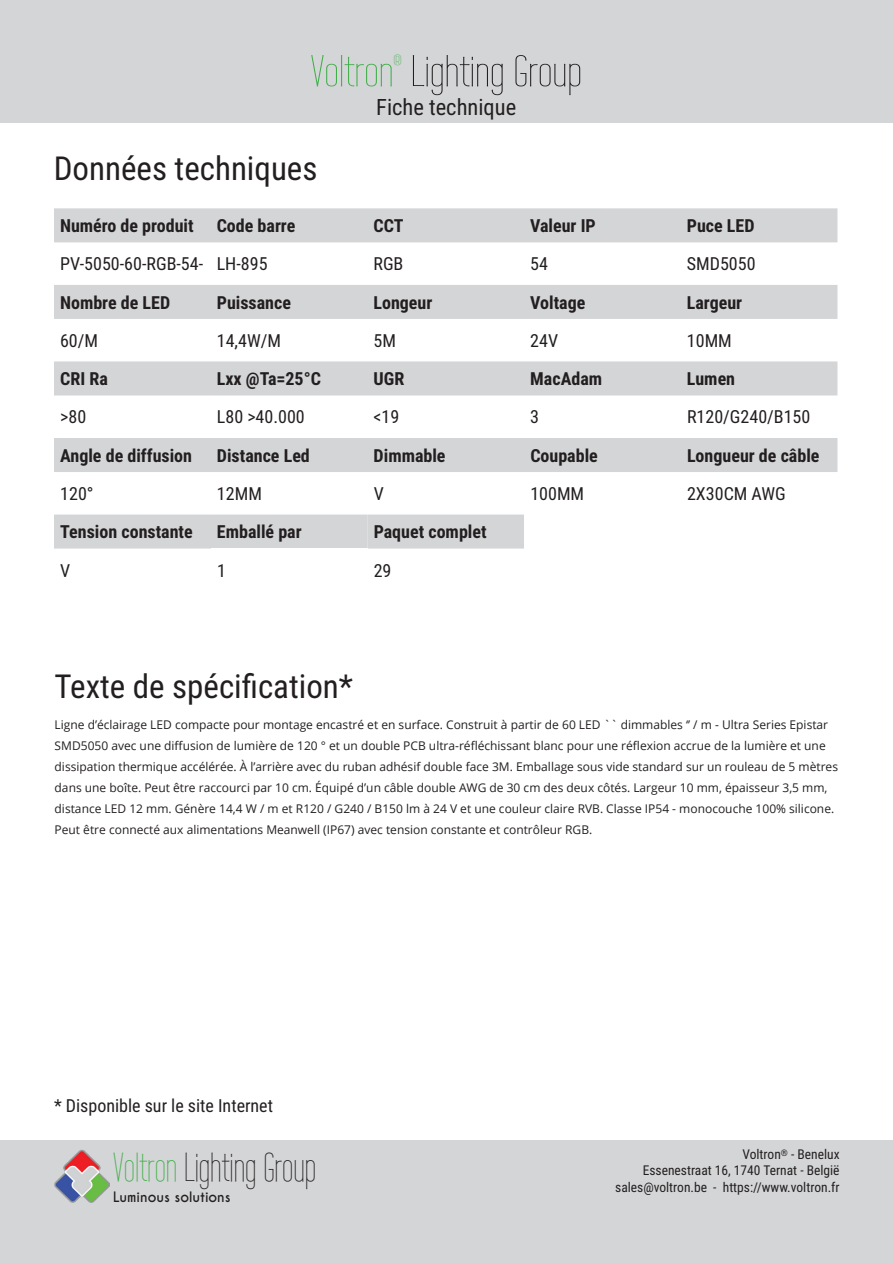
<style>
.page{position:relative;width:893px;height:1263px;background:#fff}
.page>*{position:absolute;margin:0;border:0;box-sizing:border-box;transform-origin:0 0}
.t1{font:43.5px "Wire One";color:#231f20;scale:1.2 1}
.t2{font:40.5px "Wire One";color:#231f20}
.t3{font:33px "Roboto Condensed";color:#231f20}
.t4{font:22.5px "Roboto Condensed";color:#231f20}
.t5{font:700 18px "Roboto Condensed";color:#231f20}
.t6{font:18px "Roboto Condensed";color:#231f20}
.t7{font:15px "Wire One";color:#40ae49;scale:1.2 1}
.t8{font:13.5px/16.5px "Roboto Condensed";color:#231f20;text-align:right}
.t9{font:700 13.5px "Caviar Dreams";color:#231f20}
.t10{font:12px/21px "Open Sans";color:#231f20}
.s1{color:#40ae49}
</style>
<div class="page">
<div style="left:0;top:1141px;width:893px;height:122px;background:#d4d5d7"></div>
<img style="left:55px;top:1150px;width:54px;height:53px">
<div style="left:0;top:0;width:893px;height:122px;background:#d4d5d7"></div>
<div style="left:54px;top:208px;width:783px;height:35px;background:#d4d5d7"></div>
<svg style="left:54px;top:285px;width:783px;height:264px"></svg>
<svg style="left:524px;top:514px;width:313px;height:35px"></svg>
<p class="t7" style="left:394px;top:52px;width:8px">®</p>
<h3 class="t4" style="left:376px;top:91px;width:142px">Fiche technique</h3>
<h1 class="t1" style="left:311px;top:47px;width:228px"><span class="s1">Voltron</span> Lighting Group</h1>
<h3 class="t3" style="left:54px;top:145px;width:265px">Données techniques</h3>
<h3 class="t5" style="left:60px;top:213px;width:135px">Numéro de produit</h3>
<h3 class="t5" style="left:217px;top:213px;width:80px">Code barre</h3>
<h3 class="t5" style="left:373px;top:213px;width:32px">CCT</h3>
<h3 class="t5" style="left:530px;top:213px;width:67px">Valeur IP</h3>
<h3 class="t5" style="left:687px;top:213px;width:69px">Puce LED</h3>
<h3 class="t6" style="left:60px;top:251px;width:209px">PV-5050-60-RGB-54- LH-895</h3>
<h3 class="t6" style="left:373px;top:251px;width:32px">RGB</h3>
<h3 class="t6" style="left:530px;top:251px;width:19px">54</h3>
<h3 class="t6" style="left:687px;top:251px;width:70px">SMD5050</h3>
<h3 class="t5" style="left:60px;top:290px;width:112px">Nombre de LED</h3>
<h3 class="t5" style="left:217px;top:290px;width:76px">Puissance</h3>
<h3 class="t5" style="left:373px;top:290px;width:60px">Longeur</h3>
<h3 class="t5" style="left:530px;top:290px;width:57px">Voltage</h3>
<h3 class="t5" style="left:687px;top:290px;width:57px">Largeur</h3>
<h3 class="t6" style="left:60px;top:328px;width:40px">60/M</h3>
<h3 class="t6" style="left:217px;top:328px;width:66px">14,4W/M</h3>
<h3 class="t6" style="left:373px;top:328px;width:24px">5M</h3>
<h3 class="t6" style="left:530px;top:328px;width:29px">24V</h3>
<h3 class="t6" style="left:687px;top:328px;width:46px">10MM</h3>
<h3 class="t5" style="left:60px;top:366px;width:49px">CRI Ra</h3>
<h3 class="t5" style="left:217px;top:366px;width:106px">Lxx @Ta=25°C</h3>
<h3 class="t5" style="left:374px;top:366px;width:32px">UGR</h3>
<h3 class="t5" style="left:530px;top:366px;width:73px">MacAdam</h3>
<h3 class="t5" style="left:687px;top:366px;width:50px">Lumen</h3>
<h3 class="t6" style="left:60px;top:404px;width:28px">&gt;80</h3>
<h3 class="t6" style="left:217px;top:404px;width:89px">L80 &gt;40.000</h3>
<h3 class="t6" style="left:374px;top:404px;width:27px">&lt;19</h3>
<h3 class="t6" style="left:530px;top:404px;width:10px">3</h3>
<h3 class="t6" style="left:687px;top:404px;width:125px">R120/G240/B150</h3>
<h3 class="t5" style="left:60px;top:443px;width:133px">Angle de diffusion</h3>
<h3 class="t5" style="left:217px;top:443px;width:94px">Distance Led</h3>
<h3 class="t5" style="left:374px;top:443px;width:73px">Dimmable</h3>
<h3 class="t5" style="left:530px;top:443px;width:69px">Coupable</h3>
<h3 class="t5" style="left:687px;top:443px;width:134px">Longueur de câble</h3>
<h3 class="t6" style="left:60px;top:481px;width:35px">120°</h3>
<h3 class="t6" style="left:217px;top:481px;width:46px">12MM</h3>
<h3 class="t6" style="left:374px;top:481px;width:12px">V</h3>
<h3 class="t6" style="left:530px;top:481px;width:55px">100MM</h3>
<h3 class="t6" style="left:687px;top:481px;width:100px">2X30CM AWG</h3>
<h3 class="t5" style="left:60px;top:519px;width:134px">Tension constante</h3>
<h3 class="t5" style="left:217px;top:519px;width:86px">Emballé par</h3>
<h3 class="t5" style="left:374px;top:519px;width:114px">Paquet complet</h3>
<h3 class="t6" style="left:60px;top:558px;width:12px">V</h3>
<h3 class="t6" style="left:217px;top:558px;width:10px">1</h3>
<h3 class="t6" style="left:374px;top:558px;width:19px">29</h3>
<h3 class="t3" style="left:55px;top:663px;width:300px">Texte de spécification*</h3>
<p class="t10" style="left:55px;top:714px;width:785px">Ligne d’éclairage LED compacte pour montage encastré et en surface. Construit à partir de 60 LED `` dimmables ‘’ / m - Ultra Series Epistar SMD5050 avec une diffusion de lumière de 120 ° et un double PCB ultra-réfléchissant blanc pour une réflexion accrue de la lumière et une dissipation thermique accélérée. À l’arrière avec du ruban adhésif double face 3M. Emballage sous vide standard sur un rouleau de 5 mètres dans une boîte. Peut être raccourci par 10 cm. Équipé d’un câble double AWG de 30 cm des deux côtés. Largeur 10 mm, épaisseur 3,5 mm, distance LED 12 mm. Génère 14,4 W / m et R120 / G240 / B150 lm à 24 V et une couleur claire RVB. Classe IP54 - monocouche 100% silicone.<br>Peut être connecté aux alimentations Meanwell (IP67) avec tension constante et contrôleur RGB.</p>
<h3 class="t6" style="left:54px;top:1093px;width:220px">* Disponible sur le site Internet</h3>
<h2 class="t2" style="left:113px;top:1145px;width:204px"><span class="s1">Voltron</span> Lighting Group</h2>
<p class="t9" style="left:113px;top:1189px;width:119px">Luminous solutions</p>
<p class="t8" style="left:615px;top:1145px;width:226px">Voltron<sup>®</sup> - Benelux<br>Essenestraat 16, 1740 Ternat - België sales@voltron.be - https://www.voltron.fr</p>
</div>
